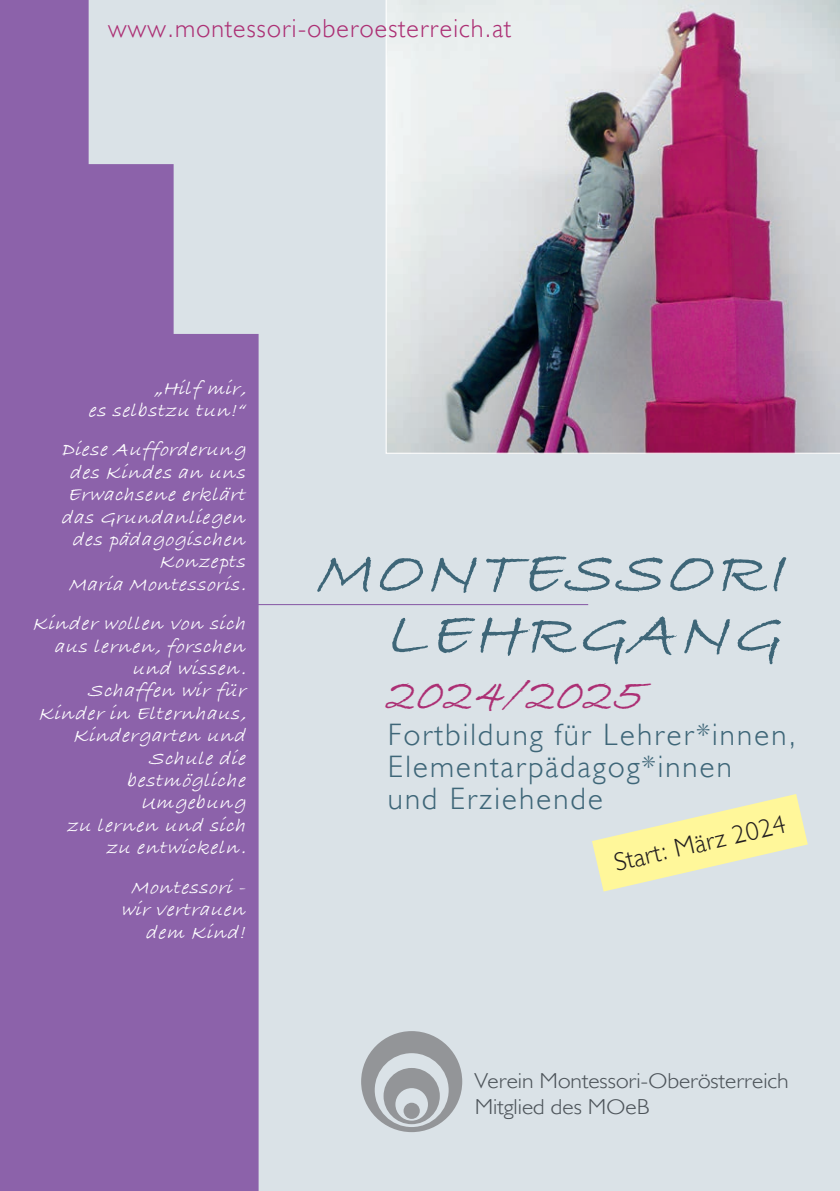
<style>
.page{position:relative;width:840px;height:1191px;background:#fff}
.page>*{position:absolute;margin:0;border:0;box-sizing:border-box;transform-origin:0 0}
.t1{font:italic 300 64.2px/61.6px "Monti";letter-spacing:.05em;color:#3e6678;text-align:right}
.t2{font:italic 300 48px "Monti";letter-spacing:.01em;color:#ac2f74}
.t3{font:300 31px/31.6px "Humanist 521 BT";letter-spacing:.07em;color:#3e6678}
.t4{font:300 26px "Humanist 521 BT";letter-spacing:.045em;color:#ac2f74}
.t5{font:300 26px "Humanist 521 BT";color:#231f20}
.t6{font:300 21.6px/26px "Humanist 521 BT";color:#4d545a;scale:1.09 1}
.t7{font:italic 300 20px/22.4px "Monti";letter-spacing:.03em;color:#fff;text-align:right}
</style>
<div class="page">
<div style="left:0;top:0;width:839px;height:1191px;background:#dae2e7"></div>
<svg style="left:0;top:0;width:258px;height:1191px;background:#9673b2"></svg>
<img style="left:385px;top:0;width:454px;height:454px">
<svg style="left:361px;top:1031px;width:101px;height:101px"></svg>
<svg style="left:592px;top:794px;width:215px;height:97px"></svg>
<hr style="left:246px;top:604px;width:342px;height:1px;background:#8c62aa">
<h3 class="t4" style="left:108px;top:12px;width:404px">www.montessori-oberoesterreich.at</h3>
<p class="t7" style="left:89px;top:376px;width:158px">„Hilf mir,<br>es selbstzu tun!“</p>
<p class="t7" style="left:62px;top:438px;width:185px">Diese Aufforderung des Kindes an uns<br>Erwachsene erklärt das Grundanliegen des pädagogischen<br>Konzepts<br>Maria Montessoris.</p>
<p class="t7" style="left:33px;top:611px;width:214px">Kinder wollen von sich aus lernen, forschen und wissen.<br>Schaffen wir für<br>Kinder in Elternhaus,<br>Kindergarten und<br>Schule die bestmögliche<br>Umgebung<br>zu lernen und sich<br>zu entwickeln.</p>
<p class="t7" style="left:122px;top:875px;width:126px">Montessori - wir vertrauen dem Kind!</p>
<h1 class="t1" style="left:319px;top:539px;width:469px">MONTESSORI<br>LEHRGANG</h1>
<h2 class="t2" style="left:387px;top:658px;width:258px">2024/2025</h2>
<h3 class="t3" style="left:387px;top:718px;width:410px">Fortbildung für Lehrer*innen,<br>Elementarpädagog*innen<br>und Erziehende</h3>
<h3 class="t5" style="left:610px;top:847px;width:177px;rotate:-13deg">Start: März 2024</h3>
<p class="t6" style="left:474px;top:1067px;width:289px">Verein Montessori-Oberösterreich<br>Mitglied des MOeB</p>
</div>
